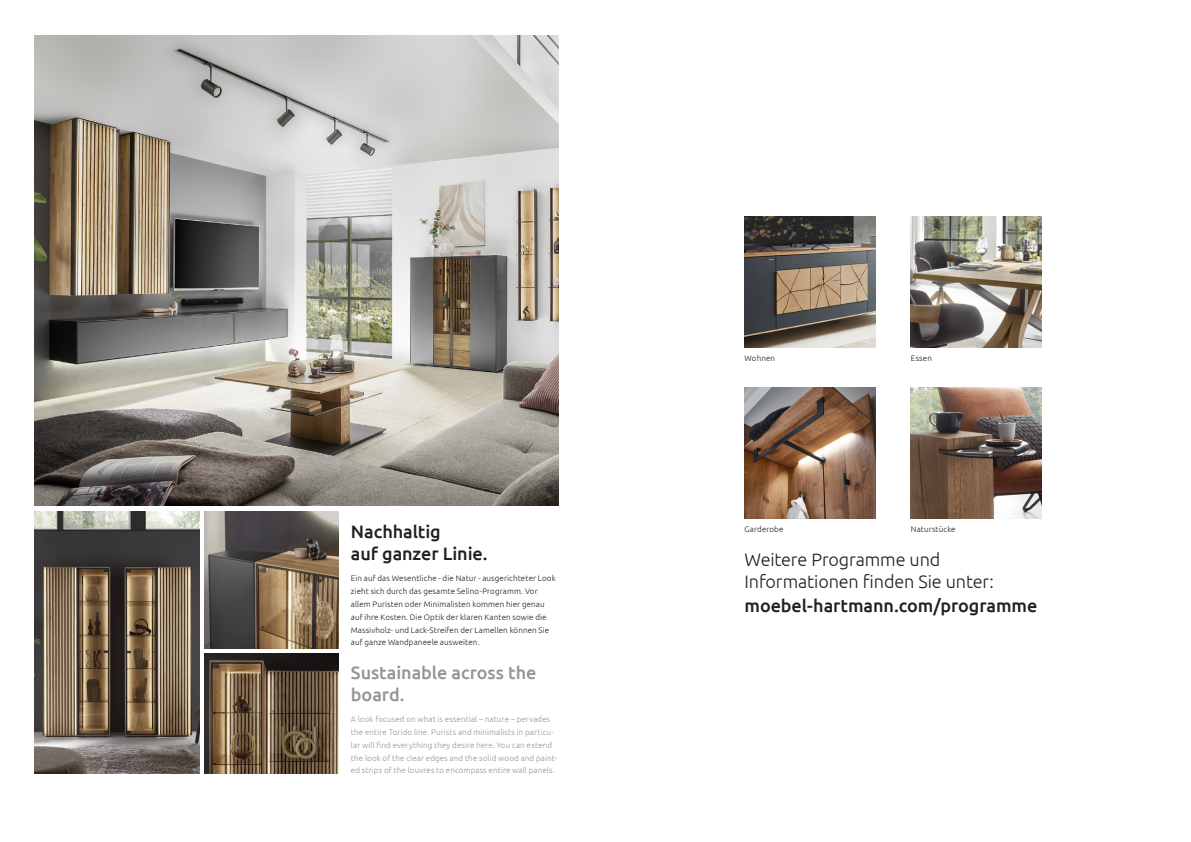
<style>
.page{position:relative;width:1191px;height:842px;background:#fff}
.page>*{position:absolute;margin:0;border:0;box-sizing:border-box;transform-origin:0 0}
.t1{font:500 18px "Ubuntu";letter-spacing:-.005em;color:#231f20}
.t2{font:300 18px "Ubuntu";letter-spacing:-.005em;color:#231f20}
.t3{font:500 18px/21.6px "Ubuntu";letter-spacing:-.005em;color:#939598}
.t4{font:300 8px/12.8px "Ubuntu";letter-spacing:.015em;color:#231f20}
.t5{font:300 8px/12.8px "Ubuntu";letter-spacing:.015em;color:#939598}
</style>
<div class="page">
<img style="left:34px;top:35px;width:524px;height:470px">
<img style="left:34px;top:511px;width:166px;height:263px">
<img style="left:204px;top:511px;width:134px;height:137px">
<img style="left:204px;top:653px;width:134px;height:121px">
<img style="left:744px;top:217px;width:131px;height:131px">
<img style="left:911px;top:217px;width:131px;height:131px">
<img style="left:744px;top:387px;width:131px;height:131px">
<img style="left:911px;top:387px;width:131px;height:131px">
<p class="t1" style="left:351px;top:520px;width:91px">Nachhaltig</p>
<p class="t1" style="left:351px;top:542px;width:138px">auf ganzer Linie.</p>
<p class="t4" style="left:351px;top:572px;width:206px">Ein auf das Wesentliche - die Natur - ausgerichteter Look zieht sich durch das gesamte Selino-Programm. Vor allem Puristen oder Minimalisten kommen hier genau auf ihre Kosten. Die Optik der klaren Kanten sowie die Massivholz- und Lack-Streifen der Lamellen können Sie auf ganze Wandpaneele ausweiten.</p>
<p class="t3" style="left:351px;top:661px;width:187px">Sustainable across the board.</p>
<p class="t5" style="left:351px;top:713px;width:207px">A look focused on what is essential – nature – pervades the entire Torido line. Purists and minimalists in particu&shy;lar will find everything they desire here. You can extend the look of the clear edges and the solid wood and paint&shy;ed strips of the louvres to encompass entire wall panels.</p>
<p class="t4" style="left:744px;top:351px;width:32px">Wohnen</p>
<p class="t4" style="left:911px;top:351px;width:22px">Essen</p>
<p class="t4" style="left:744px;top:522px;width:41px">Garderobe</p>
<p class="t2" style="left:744px;top:549px;width:197px">Weitere Programme und</p>
<p class="t2" style="left:744px;top:571px;width:251px">Informationen finden Sie unter:</p>
<p class="t1" style="left:744px;top:594px;width:294px">moebel-hartmann.com/programme</p>
<p class="t4" style="left:911px;top:522px;width:46px">Naturstücke</p>
</div>
